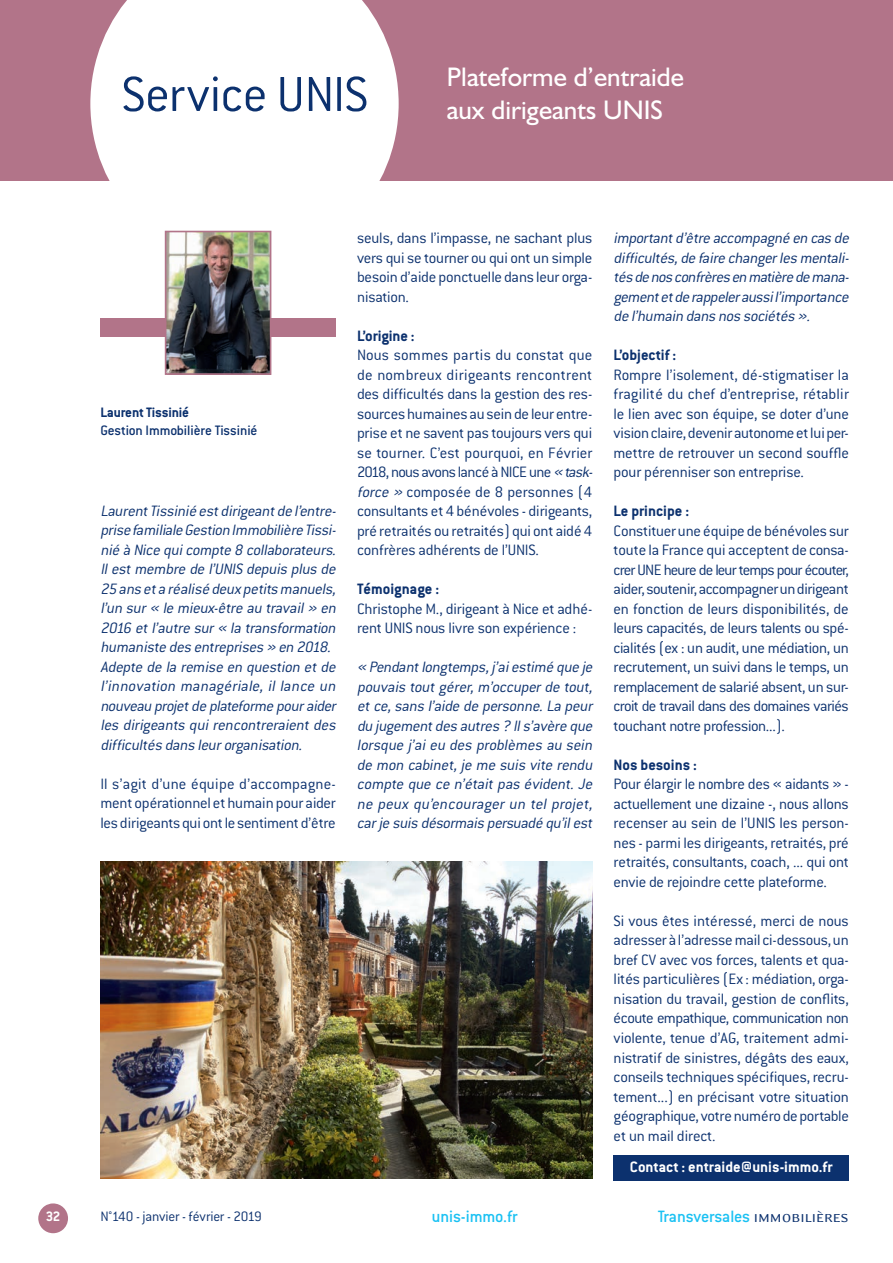
<style>
.page{position:relative;width:893px;height:1263px;background:#fff}
.page>*{position:absolute;margin:0;border:0;box-sizing:border-box;transform-origin:0 0}
.Def_courant_2017{font:300 54px "Conduit ITC";letter-spacing:-.01em;color:#0c316e}
.texte_courant{font:27px "Humanist 521 BT";color:#fff}
.t1{font:500 18px "Conduit ITC";letter-spacing:-.005em;color:#1ac1f3}
.Def_courant_2017-2{font:300 16.5px/19.5px "Conduit ITC";letter-spacing:-.01em;color:#0c316e;text-align:justify}
.Def_courant_2017-3{font:italic 300 16.5px/19.5px "Conduit ITC";letter-spacing:-.02em;color:#0c316e;text-align:justify}
.Def_courant_2017-4{font:700 16.5px "Conduit ITC";color:#0c316e}
.Def_courant_2017-5{font:700 16.5px "Conduit ITC";color:#fff}
.t2{font:300 15px "Conduit ITC";letter-spacing:-.02em;color:#0c316e}
._22_mai_courant{font:500 15px "Conduit ITC";color:#0c316e}
._22_mai_courant-2{font:700 15px "Conduit ITC";letter-spacing:-.01em;color:#0c316e}
.t3{font:700 15px "Conduit ITC";color:#fff}
.s1{font-style:italic}
.s2{font-family:"Eidetic Modern Small Caps";font-weight:400;font-size:16.5px;color:#0c316e}
</style>
<div class="page">
<div style="left:0;top:0;width:893px;height:181px;background:#b27489"></div>
<svg style="left:38px;top:1203px;width:30px;height:30px"></svg>
<div style="left:90px;top:0;width:309px;height:264px;background:#fff"></div>
<div style="left:100px;top:319px;width:236px;height:18px;background:#b27489"></div>
<img style="left:168px;top:234px;width:100px;height:138px">
<div style="left:165px;top:231px;width:106px;height:144px;border:2px solid #b27489"></div>
<div style="left:614px;top:1155px;width:235px;height:25px;background:#0c316e"></div>
<img style="left:100px;top:861px;width:492px;height:318px">
<hr style="left:892px;top:0;width:1px;height:180px;background:#0d4da1">
<p class="Def_courant_2017" style="left:121px;top:65px;width:248px">Service UNIS</p>
<p class="texte_courant" style="left:447px;top:60px;width:239px">Plateforme d’entraide</p>
<p class="texte_courant" style="left:447px;top:93px;width:218px">aux dirigeants UNIS</p>
<p class="_22_mai_courant-2" style="left:100px;top:404px;width:90px">Laurent Tissinié</p>
<p class="_22_mai_courant" style="left:100px;top:422px;width:159px">Gestion Immobilière Tissinié</p>
<p class="Def_courant_2017-3" style="left:100px;top:501px;width:240px">LaurentTissinié estdirigeantde l’entre&shy;prise familiale Gestion Immobilière Tissi&shy;nié à Nice quicompte 8 collaborateurs.<br>Ilestmembre de l’UNIS depuis plus de 25 ans eta réalisé deux petits manuels, l’un sur« le mieux-être au travail» en 2016 etl’autre sur« la transformation humaniste des entreprises » en 2018.</p>
<p class="Def_courant_2017-3" style="left:100px;top:657px;width:240px">Adepte de la remise en question etde l’innovation managériale, il lance un nouveau projetde plateforme pouraider les dirigeants qui rencontreraient des difficultés dans leurorganisation.</p>
<p class="Def_courant_2017-2" style="left:100px;top:774px;width:237px">Il s’agit d’une équipe d’accompagne&shy;ment opérationnel et humain pour aider les dirigeants qui ont le sentiment d’être</p>
<p class="Def_courant_2017-2" style="left:357px;top:228px;width:237px">seuls, dans l’impasse, ne sachant plus vers qui se tourner ou qui ont un simple besoin d’aide ponctuelle dans leur orga&shy;nisation.</p>
<p class="Def_courant_2017-4" style="left:357px;top:326px;width:59px">L’origine :</p>
<p class="Def_courant_2017-2" style="left:357px;top:345px;width:240px;text-align:left">Nous sommes partis du constat que de nombreux dirigeants rencontrent des difficultés dans la gestion des res&shy;sources humaines au sein de leur entre&shy;prise et ne savent pas toujours vers qui se tourner. C’est pourquoi, en Février 2018, nous avons lancé à NICE une <span class="s1">« task&shy;force »</span> composée de 8 personnes (4 consultants et 4 bénévoles - dirigeants, pré retraités ou retraités) qui ont aidé 4 confrères adhérents de l’UNIS.</p>
<p class="Def_courant_2017-4" style="left:357px;top:579px;width:84px">Témoignage :</p>
<p class="Def_courant_2017-2" style="left:357px;top:599px;width:237px">Christophe M., dirigeant à Nice et adhé&shy;rent UNIS nous livre son expérience :</p>
<p class="Def_courant_2017-3" style="left:357px;top:657px;width:240px">« Pendantlongtemps,j ’aiestimé que je pouvais toutgérer,m’occuperde tout, etce,sans l’aide de personne.La peur du jugementdes autres ? Ils’avère que lorsque j ’ai eu des problèmes au sein de mon cabinet,je me suis vite rendu compte que ce n’était pas évident. Je ne peux qu’encourager un tel projet, carje suis désormais persuadé qu’ilest</p>
<p class="Def_courant_2017-3" style="left:613px;top:228px;width:240px">importantd’être accompagné en cas de difficultés,de faire changerles mentali&shy;tés de nos confrères en matière de mana&shy;gementetde rappeleraussil’importance de l’humain dans nos sociétés ».</p>
<p class="Def_courant_2017-4" style="left:614px;top:345px;width:64px">L’objectif :</p>
<p class="Def_courant_2017-2" style="left:614px;top:365px;width:237px">Rompre l’isolement, dé-stigmatiser la fragilité du chef d’entreprise, rétablir le lien avec son équipe, se doter d’une vision claire, devenir autonome et lui per&shy;mettre de retrouver un second souffle pour pérenniser son entreprise.</p>
<p class="Def_courant_2017-4" style="left:614px;top:501px;width:77px">Le principe :</p>
<p class="Def_courant_2017-2" style="left:614px;top:521px;width:237px">Constituer une équipe de bénévoles sur</p>
<p class="Def_courant_2017-2" style="left:614px;top:540px;width:237px">toute la France qui acceptent de consa&shy;crer UNE heure de leur temps pour écouter, aider, soutenir, accompagner un dirigeant en fonction de leurs disponibilités, de leurs capacités, de leurs talents ou spé&shy;cialités (ex : un audit, une médiation, un recrutement, un suivi dans le temps, un remplacement de salarié absent, un sur&shy;croit de travail dans des domaines variés touchant notre profession...).</p>
<p class="Def_courant_2017-4" style="left:614px;top:755px;width:85px">Nos besoins :</p>
<p class="Def_courant_2017-2" style="left:614px;top:774px;width:237px">Pour élargir le nombre des « aidants » - actuellement une dizaine -, nous allons recenser au sein de l’UNIS les person-</p>
<p class="Def_courant_2017-2" style="left:614px;top:833px;width:237px">nes - parmi les dirigeants, retraités, pré retraités, consultants, coach, ... qui ont envie de rejoindre cette plateforme.</p>
<p class="Def_courant_2017-2" style="left:614px;top:911px;width:237px">Si vous êtes intéressé, merci de nous adresser à l’adresse mail ci-dessous, un bref CV avec vos forces, talents et qua&shy;lités particulières (Ex : médiation, orga&shy;nisation du travail, gestion de conflits, écoute empathique, communication non violente, tenue d’AG, traitement admi&shy;nistratif de sinistres, dégâts des eaux, conseils techniques spécifiques, recru&shy;tement...) en précisant votre situation géographique, votre numéro de portable et un mail direct.</p>
<p class="Def_courant_2017-5" style="left:630px;top:1157px;width:204px">Contact : entraide@unis-immo.fr</p>
<p class="t3" style="left:46px;top:1208px;width:16px">32</p>
<p class="t2" style="left:100px;top:1208px;width:163px">N°140 - janvier - février - 2019</p>
<p class="t1" style="left:432px;top:1206px;width:87px">unis-immo.fr</p>
<p class="t1" style="left:658px;top:1206px;width:193px">Transversales <span class="s2">immobilières</span></p>
</div>
